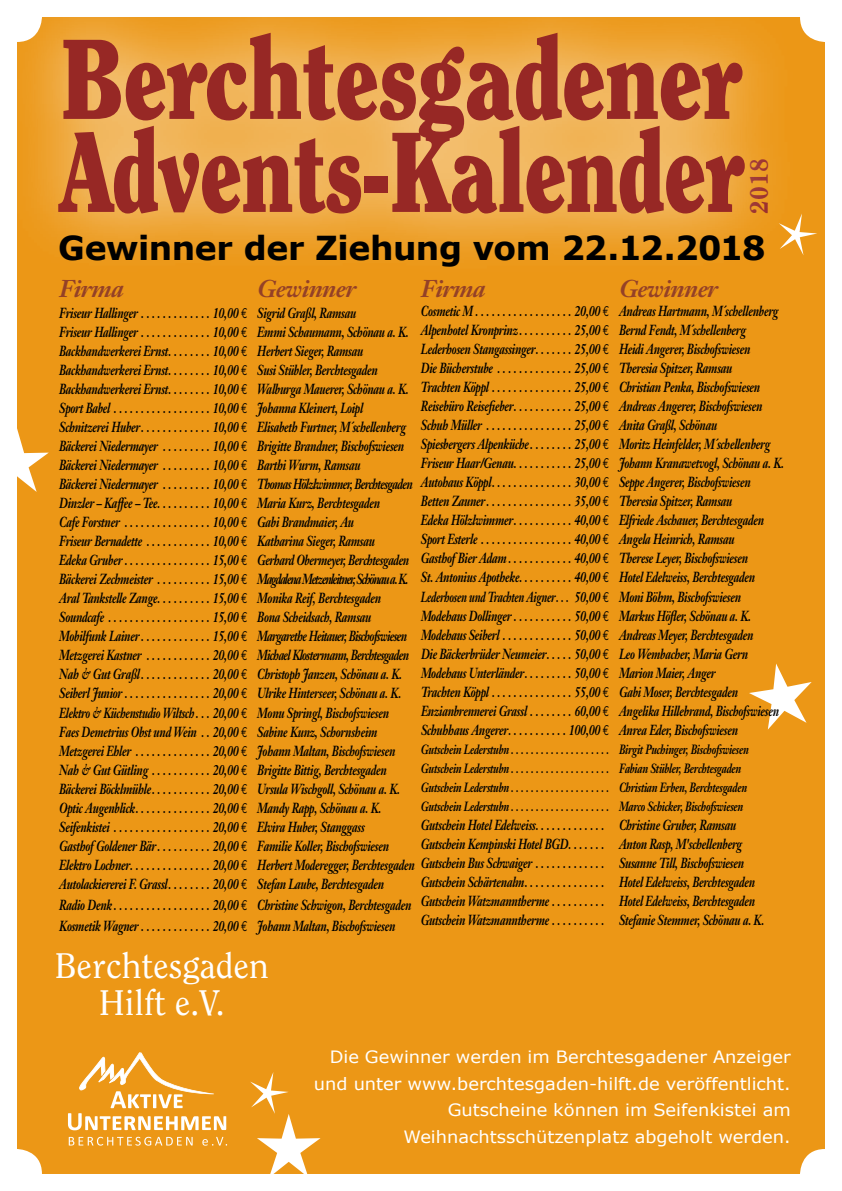
<style>
.page{position:relative;width:842px;height:1191px;background:#fff}
.page>*{position:absolute;margin:0;border:0;box-sizing:border-box;transform-origin:0 0}
.t1{font:35.3px/37.2px "Clearface";color:#fff;text-align:center}
.t2{font:700 33px "Verdana";letter-spacing:-.015em;color:#000}
.t3{font:800 24.9px "Clearface";color:#972825}
.t4{font:italic 700 24px "Janson Text";letter-spacing:-.025em;color:#944127}
.t5{font:17px/26.5px "Verdana";color:#fff;text-align:right;scale:1.05 1}
.t6{font:italic 700 14.4px/19px "Janson Text";letter-spacing:-.025em;color:#000;scale:.75 1}
.t7{font:italic 700 13.2px/19px "Janson Text";letter-spacing:-.025em;color:#000;scale:.75 1}
.s1{font-family:"Euro Mono";font-weight:400;font-style:normal}
</style>
<div class="page">
<div style="left:17px;top:17px;width:808px;height:1157px;background:#ec9716;border-radius:25px"></div>
<div style="left:0;top:0;width:805px;height:278px;background:#fff;opacity:.75"></div>
<svg style="left:58px;top:33px;width:687px;height:180px;background:#ca763e"></svg>
<svg style="left:779px;top:213px;width:38px;height:42px"></svg>
<svg style="left:250px;top:1072px;width:71px;height:102px"></svg>
<svg style="left:17px;top:428px;width:32px;height:64px"></svg>
<svg style="left:749px;top:663px;width:63px;height:66px"></svg>
<svg style="left:68px;top:1052px;width:158px;height:78px"></svg>
<svg style="left:69px;top:1136px;width:124px;height:9px"></svg>
<svg style="left:202px;top:1136px;width:25px;height:9px"></svg>
<h3 class="t3" style="left:744px;top:213px;width:57px;rotate:-90deg">2018</h3>
<h2 class="t2" style="left:58px;top:227px;width:709px">Gewinner der Ziehung vom 22.12.2018</h2>
<h3 class="t4" style="left:421px;top:273px;width:66px">Firma</h3>
<h3 class="t4" style="left:619px;top:273px;width:100px">Gewinner</h3>
<p class="t6" style="left:421px;top:302px;width:484px">Cosmetic M . . . . . . . . . . . . . . . . . 20,00 <span class="s1">E</span> Andreas Hartmann, M´schellenberg Alpenhotel Kronprinz . . . . . . . . . 25,00 <span class="s1">E</span> Bernd Fendt, M´schellenberg Lederhosen Stangassinger . . . . . . 25,00 <span class="s1">E</span> Heidi Angerer, Bischofswiesen<br>Die Bücherstube . . . . . . . . . . . . . 25,00 <span class="s1">E</span> Theresia Spitzer, Ramsau<br>Trachten Köppl . . . . . . . . . . . . . . 25,00 <span class="s1">E</span> Christian Penka, Bischofswiesen Reisebüro Reisefieber . . . . . . . . . . 25,00 <span class="s1">E</span> Andreas Angerer, Bischofswiesen Schuh Müller . . . . . . . . . . . . . . . 25,00 <span class="s1">E</span> Anita Graßl, Schönau<br>Spiesbergers Alpenküche . . . . . . . 25,00 <span class="s1">E</span> Moritz Heinfelder, M´schellenberg Friseur Haar/Genau . . . . . . . . . . 25,00 <span class="s1">E</span> Johann Kranawetvogl, Schönau a. K.<br>Autohaus Köppl . . . . . . . . . . . . . . . 30,00 <span class="s1">€</span> Seppe Angerer, Bischofswiesen Betten Zauner . . . . . . . . . . . . . . . . 35,00 <span class="s1">€</span> Theresia Spitzer, Ramsau<br>Edeka Hölzlwimmer . . . . . . . . . . 40,00 <span class="s1">E</span> Elfriede Aschauer, Berchtesgaden Sport Esterle . . . . . . . . . . . . . . . . 40,00 <span class="s1">E</span> Angela Heinrich, Ramsau<br>Gasthof Bier Adam . . . . . . . . . . . 40,00 <span class="s1">E</span> Therese Leyer, Bischofswiesen<br>St. Antonius Apotheke. . . . . . . . . . 40,00 <span class="s1">E</span> Hotel Edelweiss, Berchtesgaden Lederhosen und Trachten Aigner . . . 50,00 <span class="s1">E</span> Moni Böhm, Bischofswiesen Modehaus Dollinger . . . . . . . . . . . 50,00 <span class="s1">E</span> Markus Höfler, Schönau a. K.<br>Modehaus Seiberl . . . . . . . . . . . . 50,00 <span class="s1">E</span> Andreas Meyer, Berchtesgaden<br>Die Bäckerbrüder Neumeier . . . . 50,00 <span class="s1">E</span> Leo Wembacher, Maria Gern Modehaus Unterländer . . . . . . . . 50,00 <span class="s1">E</span> Marion Maier, Anger<br>Trachten Köppl . . . . . . . . . . . . . . 55,00 <span class="s1">E</span> Gabi Moser, Berchtesgaden Enzianbrennerei Grassl . . . . . . . 60,00 <span class="s1">E</span> Angelika Hillebrand, Bischofswiesen Schuhhaus Angerer . . . . . . . . . . 100,00 <span class="s1">E</span> Anrea Eder, Bischofswiesen</p>
<p class="t7" style="left:421px;top:739px;width:439px">Gutschein Lederstubn . . . . . . . . . . . . . . . . . . . Birgit Puchinger, Bischofswiesen Gutschein Lederstubn . . . . . . . . . . . . . . . . . . . Fabian Stübler, Berchtesgaden Gutschein Lederstubn . . . . . . . . . . . . . . . . . . . Christian Erben, Berchtesgaden Gutschein Lederstubn . . . . . . . . . . . . . . . . . . . Marco Schicker, Bischofswiesen</p>
<p class="t6" style="left:421px;top:815px;width:457px">Gutschein Hotel Edelweiss. . . . . . . . . . . . . Christine Gruber, Ramsau Gutschein Kempinski Hotel BGD . . . . . . . Anton Rasp, M'schellenberg Gutschein Bus Schwaiger . . . . . . . . . . . . . Susanne Till, Bischofswiesen Gutschein Schärtenalm . . . . . . . . . . . . . . . Hotel Edelweiss, Berchtesgaden Gutschein Watzmanntherme . . . . . . . . . . Hotel Edelweiss, Berchtesgaden Gutschein Watzmanntherme . . . . . . . . . . Stefanie Stemmer, Schönau a. K.</p>
<h3 class="t4" style="left:59px;top:273px;width:66px">Firma</h3>
<h3 class="t4" style="left:257px;top:273px;width:100px">Gewinner</h3>
<p class="t6" style="left:59px;top:304px;width:476px">Friseur Hallinger . . . . . . . . . . . . 10,00 <span class="s1">E</span> Sigrid Graßl, Ramsau<br>Friseur Hallinger . . . . . . . . . . . . 10,00 <span class="s1">E</span> Emmi Schaumann, Schönau a. K.<br>Backhandwerkerei Ernst . . . . . . . 10,00 <span class="s1">E</span> Herbert Sieger, Ramsau Backhandwerkerei Ernst . . . . . . . 10,00 <span class="s1">E</span> Susi Stübler, Berchtesgaden Backhandwerkerei Ernst . . . . . . . 10,00 <span class="s1">E</span> Walburga Mauerer, Schönau a. K.<br>Sport Babel . . . . . . . . . . . . . . . . . 10,00 <span class="s1">E</span> Johanna Kleinert, Loipl Schnitzerei Huber . . . . . . . . . . . . 10,00 <span class="s1">E</span> Elisabeth Furtner, M´schellenberg Bäckerei Niedermayer . . . . . . . . . 10,00 <span class="s1">E</span> Brigitte Brandner, Bischofswiesen Bäckerei Niedermayer . . . . . . . . . 10,00 <span class="s1">E</span> Barthi Wurm, Ramsau<br>Bäckerei Niedermayer . . . . . . . . . 10,00 <span class="s1">E</span> Thomas Hölzlwimmer, Berchtesgaden Dinzler – Kaffee – Tee . . . . . . . . . . 10,00 <span class="s1">E</span> Maria Kurz, Berchtesgaden<br>Cafe Forstner . . . . . . . . . . . . . . . 10,00 <span class="s1">E</span> Gabi Brandmaier, Au<br>Friseur Bernadette . . . . . . . . . . . 10,00 <span class="s1">E</span> Katharina Sieger, Ramsau<br>Edeka Gruber . . . . . . . . . . . . . . . 15,00 <span class="s1">E</span> Gerhard Obermeyer, Berchtesgaden Bäckerei Zechmeister . . . . . . . . . 15,00 <span class="s1">E</span> Magdalena Metzenleitner, Schönau a. K.<br>Aral Tankstelle Zange . . . . . . . . . . 15,00 <span class="s1">E</span> Monika Reif, Berchtesgaden Soundcafe . . . . . . . . . . . . . . . . . . 15,00 <span class="s1">E</span> Bona Scheidsach, Ramsau Mobilfunk Lainer . . . . . . . . . . . . 15,00 <span class="s1">E</span> Margarethe Heitauer, Bischofswiesen Metzgerei Kastner . . . . . . . . . . . 20,00 <span class="s1">E</span> Michael Klostermann, Berchtesgaden Nah &amp; Gut Graßl . . . . . . . . . . . . 20,00 <span class="s1">E</span> Christoph Janzen, Schönau a. K.<br>Seiberl Junior . . . . . . . . . . . . . . . 20,00 <span class="s1">E</span> Ulrike Hinterseer, Schönau a. K.<br>Elektro &amp; Küchenstudio Wiltsch . . 20,00 <span class="s1">E</span> Monu Springl, Bischofswiesen<br>Faes Demetrius Obst und Wein . 20,00 <span class="s1">E</span> Sabine Kunz, Schornsheim Metzgerei Ehler . . . . . . . . . . . . . 20,00 <span class="s1">E</span> Johann Maltan, Bischofswiesen Nah &amp; Gut Gütling . . . . . . . . . . 20,00 <span class="s1">E</span> Brigitte Bittig, Berchtesgaden Bäckerei Böcklmühle . . . . . . . . . . . 20,00 <span class="s1">E</span> Ursula Wischgoll, Schönau a. K.<br>Optic Augenblick . . . . . . . . . . . . . 20,00 <span class="s1">E</span> Mandy Rapp, Schönau a. K.<br>Seifenkistei . . . . . . . . . . . . . . . . . 20,00 <span class="s1">E</span> Elvira Huber, Stanggass<br>Gasthof Goldener Bär . . . . . . . . . 20,00 <span class="s1">E</span> Familie Koller, Bischofswiesen Elektro Lochner . . . . . . . . . . . . . . 20,00 <span class="s1">E</span> Herbert Moderegger, Berchtesgaden Autolackiererei F. Grassl . . . . . . . . 20,00 <span class="s1">E</span> Stefan Laube, Berchtesgaden</p>
<p class="t6" style="left:59px;top:894px;width:471px;line-height:21px">Radio Denk . . . . . . . . . . . . . . . . . 20,00 <span class="s1">E</span> Christine Schwigon, Berchtesgaden<br>Kosmetik Wagner . . . . . . . . . . . . 20,00 <span class="s1">E</span> Johann Maltan, Bischofswiesen</p>
<h1 class="t1" style="left:55px;top:946px;width:215px">Berchtesgaden<br>Hilft e.V.</h1>
<p class="t5" style="left:314px;top:1043px;width:456px">Die Gewinner werden im Berchtesgadener Anzeiger und unter www.berchtesgaden-hilft.de veröffentlicht.<br>Gutscheine können im Seifenkistei am Weihnachtsschützenplatz abgeholt werden.</p>
</div>
